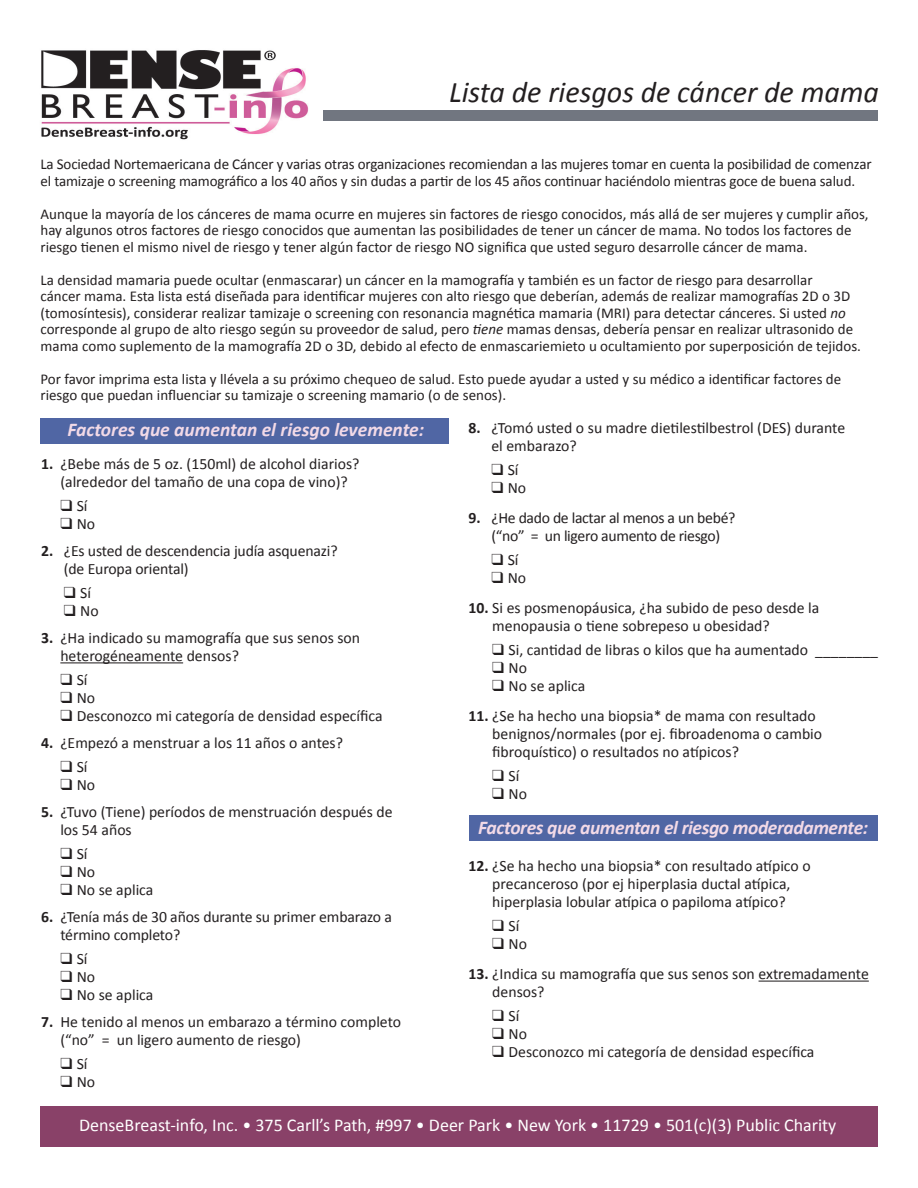
<style>
.page{position:relative;width:918px;height:1188px;background:#fff}
.page>*{position:absolute;margin:0;border:0;box-sizing:border-box;transform-origin:0 0}
.t1{font:italic 30px "Calibri";color:#231f20}
.t2{font:italic 700 19.5px "Calibri";letter-spacing:-.02em;color:#f3dae7}
.t3{font:italic 700 19.5px "Calibri";color:#f3dae7}
.t4{font:18px "Calibri";color:#fff}
.t5{font:15.75px/18px "Calibri";color:#231f20}
.t6{font:15.75px/18px "Calibri";letter-spacing:-.02em;color:#231f20;text-align:center}
.t7{font:15px/16.5px "Calibri";color:#231f20}
.s1{font-style:italic}
.s2{font-weight:700}
</style>
<div class="page">
<div style="left:469px;top:815px;width:409px;height:26px;background:#5066a4"></div>
<div style="left:40px;top:418px;width:409px;height:26px;background:#5066a4"></div>
<hr style="left:60px;top:662px;width:123px;height:1px;background:#231f20">
<hr style="left:759px;top:981px;width:110px;height:1px;background:#231f20">
<div style="left:40px;top:1107px;width:838px;height:40px;background:#894168"></div>
<div style="left:313px;top:111px;width:565px;height:10px;background:#717680"></div>
<img style="left:41px;top:50px;width:282px;height:90px">
<h1 class="t1" style="left:449px;top:74px;width:431px">Lista de riesgos de cáncer de mama</h1>
<p class="t7" style="left:40px;top:155px;width:833px">La Sociedad Nortemaericana de Cáncer y varias otras organizaciones recomiendan a las mujeres tomar en cuenta la posibilidad de comenzar el tamizaje o screening mamográfico a los 40 años y sin dudas a partir de los 45 años continuar haciéndolo mientras goce de buena salud.</p>
<p class="t7" style="left:40px;top:205px;width:830px">Aunque la mayoría de los cánceres de mama ocurre en mujeres sin factores de riesgo conocidos, más allá de ser mujeres y cumplir años, hay algunos otros factores de riesgo conocidos que aumentan las posibilidades de tener un cáncer de mama. No todos los factores de riesgo tienen el mismo nivel de riesgo y tener algún factor de riesgo NO significa que usted seguro desarrolle cáncer de mama.</p>
<p class="t7" style="left:40px;top:271px;width:822px">La densidad mamaria puede ocultar (enmascarar) un cáncer en la mamografía y también es un factor de riesgo para desarrollar<br>cáncer mama. Esta lista está diseñada para identificar mujeres con alto riesgo que deberían, además de realizar mamografías 2D o 3D (tomosíntesis), considerar realizar tamizaje o screening con resonancia magnética mamaria (MRI) para detectar cánceres. Si usted <span class="s1">no </span>corresponde al grupo de alto riesgo según su proveedor de salud, pero <span class="s1">tiene</span> mamas densas, debería pensar en realizar ultrasonido de mama como suplemento de la mamografía 2D o 3D, debido al efecto de enmascariemieto u ocultamiento por superposición de tejidos.</p>
<p class="t7" style="left:40px;top:370px;width:802px">Por favor imprima esta lista y llévela a su próximo chequeo de salud. Esto puede ayudar a usted y su médico a identificar factores de riesgo que puedan influenciar su tamizaje o screening mamario (o de senos).</p>
<h2 class="t3" style="left:67px;top:418px;width:358px">Factores que aumentan el riesgo levemente:</h2>
<p class="t5" style="left:41px;top:454px;width:320px;text-align:center"><span class="s2">1.</span> ¿Bebe más de 5 oz. (150ml) de alcohol diarios? (alrededor del tamaño de una copa de vino)?</p>
<p class="t5" style="left:60px;top:496px;width:29px">❑ Sí</p>
<p class="t5" style="left:60px;top:514px;width:36px">❑ No</p>
<p class="t5" style="left:64px;top:541px;width:275px;text-indent:-23px"><span class="s2">2.</span> ¿Es usted de descendencia judía asquenazi? (de Europa oriental)</p>
<p class="t5" style="left:64px;top:583px;width:29px">❑ Sí</p>
<p class="t5" style="left:64px;top:601px;width:36px">❑ No</p>
<p class="t5" style="left:60px;top:628px;width:301px;text-indent:-19px"><span class="s2">3.</span> ¿Ha indicado su mamografía que sus senos son heterogéneamente densos?</p>
<p class="t5" style="left:60px;top:670px;width:29px">❑ Sí</p>
<p class="t5" style="left:60px;top:688px;width:36px">❑ No</p>
<p class="t5" style="left:60px;top:706px;width:324px">❑ Desconozco mi categoría de densidad específica</p>
<p class="t5" style="left:41px;top:733px;width:304px"><span class="s2">4.</span> ¿Empezó a menstruar a los 11 años o antes?</p>
<p class="t5" style="left:60px;top:757px;width:29px">❑ Sí</p>
<p class="t5" style="left:60px;top:775px;width:36px">❑ No</p>
<p class="t5" style="left:60px;top:802px;width:334px;text-indent:-19px"><span class="s2">5.</span> ¿Tuvo (Tiene) períodos de menstruación después de los 54 años</p>
<p class="t5" style="left:60px;top:844px;width:29px">❑ Sí</p>
<p class="t5" style="left:60px;top:862px;width:36px">❑ No</p>
<p class="t5" style="left:60px;top:880px;width:95px">❑ No se aplica</p>
<p class="t5" style="left:60px;top:907px;width:333px;text-indent:-19px"><span class="s2">6.</span> ¿Tenía más de 30 años durante su primer embarazo a término completo?</p>
<p class="t5" style="left:60px;top:949px;width:29px">❑ Sí</p>
<p class="t5" style="left:60px;top:967px;width:36px">❑ No</p>
<p class="t5" style="left:60px;top:985px;width:95px">❑ No se aplica</p>
<p class="t5" style="left:60px;top:1012px;width:342px;text-indent:-19px"><span class="s2">7.</span> He tenido al menos un embarazo a término completo (“no” = un ligero aumento de riesgo)</p>
<p class="t5" style="left:60px;top:1054px;width:29px">❑ Sí</p>
<p class="t5" style="left:60px;top:1072px;width:36px">❑ No</p>
<p class="t5" style="left:491px;top:418px;width:355px;text-indent:-23px"><span class="s2">8.</span> ¿Tomó usted o su madre dietilestilbestrol (DES) durante el embarazo?</p>
<p class="t5" style="left:491px;top:460px;width:29px">❑ Sí</p>
<p class="t5" style="left:491px;top:478px;width:36px">❑ No</p>
<p class="t6" style="left:469px;top:508px;width:268px"><span class="s2">9.</span> ¿He dado de lactar al menos a un bebé? (“no” = un ligero aumento de riesgo)</p>
<p class="t5" style="left:491px;top:550px;width:29px">❑ Sí</p>
<p class="t5" style="left:491px;top:568px;width:36px">❑ No</p>
<p class="t5" style="left:492px;top:598px;width:329px;text-indent:-24px"><span class="s2">10.</span> Si es posmenopáusica, ¿ha subido de peso desde la menopausia o tiene sobrepeso u obesidad?</p>
<p class="t5" style="left:492px;top:640px;width:387px">❑ Si, cantidad de libras o kilos que ha aumentado ________</p>
<p class="t5" style="left:492px;top:658px;width:36px">❑ No</p>
<p class="t5" style="left:492px;top:676px;width:95px">❑ No se aplica</p>
<p class="t5" style="left:492px;top:706px;width:331px;text-indent:-24px"><span class="s2">11.</span> ¿Se ha hecho una biopsia* de mama con resultado benignos/normales (por ej. fibroadenoma o cambio fibroquístico) o resultados no atípicos?</p>
<p class="t5" style="left:492px;top:766px;width:29px">❑ Sí</p>
<p class="t5" style="left:492px;top:784px;width:36px">❑ No</p>
<h2 class="t2" style="left:478px;top:815px;width:391px">Factores que aumentan el riesgo moderadamente:</h2>
<p class="t5" style="left:469px;top:856px;width:344px;text-align:center"><span class="s2">12.</span> ¿Se ha hecho una biopsia* con resultado atípico o precanceroso (por ej hiperplasia ductal atípica, hiperplasia lobular atípica o papiloma atípico?</p>
<p class="t5" style="left:492px;top:916px;width:29px">❑ Sí</p>
<p class="t5" style="left:492px;top:934px;width:36px">❑ No</p>
<p class="t5" style="left:492px;top:964px;width:378px;text-indent:-24px"><span class="s2">13.</span> ¿Indica su mamografía que sus senos son extremadamente densos?</p>
<p class="t5" style="left:492px;top:1006px;width:29px">❑ Sí</p>
<p class="t5" style="left:492px;top:1024px;width:36px">❑ No</p>
<p class="t5" style="left:492px;top:1042px;width:324px">❑ Desconozco mi categoría de densidad específica</p>
<p class="t4" style="left:79px;top:1114px;width:759px">DenseBreast-info, Inc. • 375 Carll’s Path, #997 • Deer Park • New York • 11729 • 501(c)(3) Public Charity</p>
</div>
